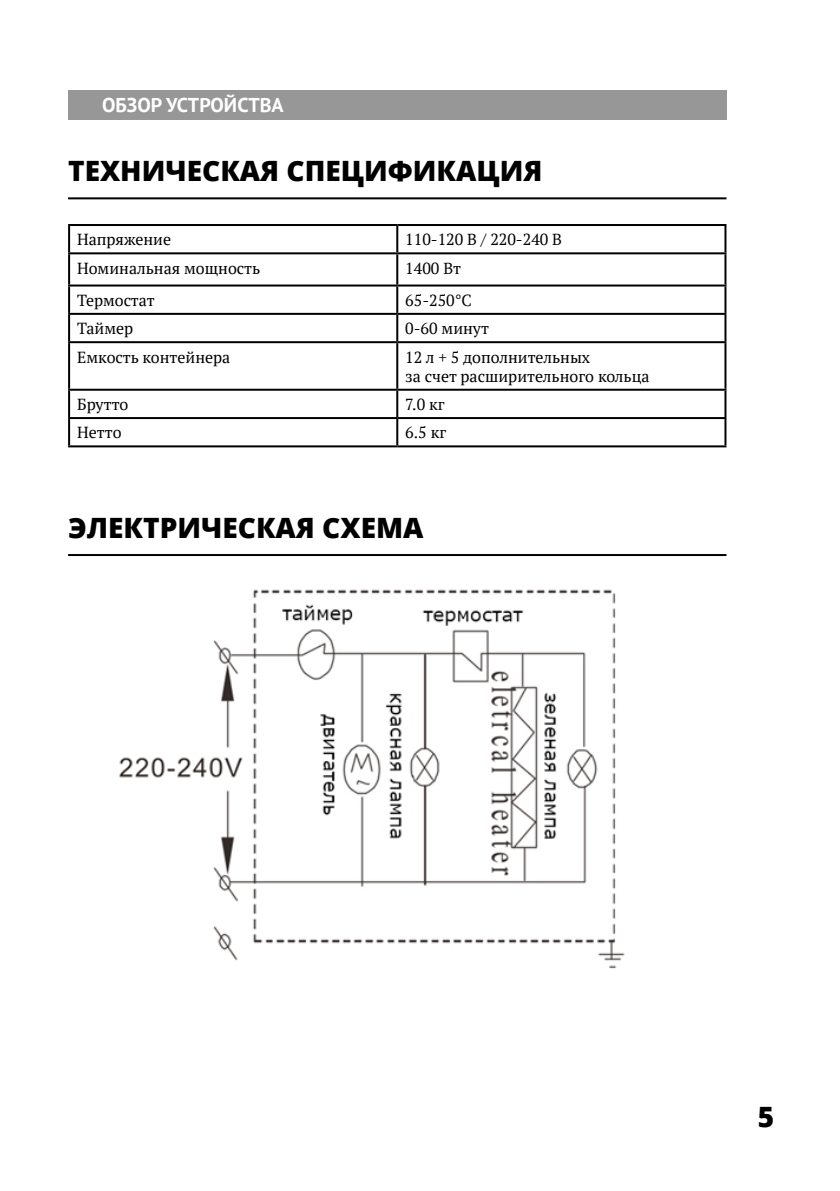
<style>
.page{position:relative;width:840px;height:1191px;background:#fff}
.page>*{position:absolute;margin:0;border:0;box-sizing:border-box;transform-origin:0 0}
.t1{font:800 28px "Open Sans";color:#000}
.t2{font:700 20px "PT Sans";color:#fff}
.t3{font:16px "PT Serif";color:#000}
</style>
<div class="page">
<div style="left:68px;top:91px;width:658px;height:29px;background:#979797"></div>
<hr style="left:68px;top:197px;width:658px;height:2px;background:#000">
<hr style="left:68px;top:224px;width:329px;height:2px;background:#000">
<hr style="left:68px;top:226px;width:2px;height:26px;background:#000">
<hr style="left:397px;top:224px;width:329px;height:2px;background:#000">
<hr style="left:396px;top:226px;width:2px;height:26px;background:#000">
<hr style="left:724px;top:226px;width:2px;height:26px;background:#000">
<hr style="left:68px;top:252px;width:329px;height:2px;background:#000">
<hr style="left:68px;top:254px;width:2px;height:30px;background:#000">
<hr style="left:397px;top:252px;width:329px;height:2px;background:#000">
<hr style="left:396px;top:254px;width:2px;height:30px;background:#000">
<hr style="left:724px;top:254px;width:2px;height:30px;background:#000">
<hr style="left:68px;top:284px;width:329px;height:2px;background:#000">
<hr style="left:68px;top:286px;width:2px;height:27px;background:#000">
<hr style="left:397px;top:284px;width:329px;height:2px;background:#000">
<hr style="left:396px;top:286px;width:2px;height:27px;background:#000">
<hr style="left:724px;top:286px;width:2px;height:27px;background:#000">
<hr style="left:68px;top:313px;width:329px;height:2px;background:#000">
<hr style="left:68px;top:315px;width:2px;height:26px;background:#000">
<hr style="left:397px;top:313px;width:329px;height:2px;background:#000">
<hr style="left:396px;top:315px;width:2px;height:26px;background:#000">
<hr style="left:724px;top:315px;width:2px;height:26px;background:#000">
<hr style="left:68px;top:341px;width:329px;height:2px;background:#000">
<hr style="left:68px;top:343px;width:2px;height:46px;background:#000">
<hr style="left:397px;top:341px;width:329px;height:2px;background:#000">
<hr style="left:396px;top:343px;width:2px;height:46px;background:#000">
<hr style="left:724px;top:343px;width:2px;height:46px;background:#000">
<hr style="left:68px;top:389px;width:329px;height:2px;background:#000">
<hr style="left:68px;top:391px;width:2px;height:26px;background:#000">
<hr style="left:397px;top:389px;width:329px;height:2px;background:#000">
<hr style="left:396px;top:391px;width:2px;height:26px;background:#000">
<hr style="left:724px;top:391px;width:2px;height:26px;background:#000">
<hr style="left:68px;top:417px;width:329px;height:2px;background:#000">
<hr style="left:68px;top:419px;width:2px;height:26px;background:#000">
<hr style="left:397px;top:417px;width:329px;height:2px;background:#000">
<hr style="left:396px;top:419px;width:2px;height:26px;background:#000">
<hr style="left:724px;top:419px;width:2px;height:26px;background:#000">
<hr style="left:68px;top:445px;width:329px;height:2px;background:#000">
<hr style="left:397px;top:445px;width:329px;height:2px;background:#000">
<img style="left:119px;top:589px;width:506px;height:380px">
<hr style="left:68px;top:554px;width:658px;height:2px;background:#000">
<p class="t2" style="left:102px;top:92px;width:183px">ОБЗОР УСТРОЙСТВА</p>
<p class="t1" style="left:68px;top:150px;width:475px">ТЕХНИЧЕСКАЯ СПЕЦИФИКАЦИЯ</p>
<p class="t3" style="left:77px;top:229px;width:95px">Напряжение</p>
<p class="t3" style="left:405px;top:229px;width:158px">110-120 В / 220-240 В</p>
<p class="t3" style="left:77px;top:258px;width:184px">Номинальная мощность</p>
<p class="t3" style="left:405px;top:258px;width:57px">1400 Вт</p>
<p class="t3" style="left:77px;top:290px;width:79px">Термостат</p>
<p class="t3" style="left:405px;top:290px;width:68px">65-250°С</p>
<p class="t3" style="left:77px;top:318px;width:58px">Таймер</p>
<p class="t3" style="left:405px;top:318px;width:85px">0-60 минут</p>
<p class="t3" style="left:77px;top:346px;width:155px">Емкость контейнера</p>
<p class="t3" style="left:405px;top:346px;width:186px">12 л + 5 дополнительных</p>
<p class="t3" style="left:405px;top:366px;width:246px">за счет расширительного кольца</p>
<p class="t3" style="left:77px;top:394px;width:53px">Брутто</p>
<p class="t3" style="left:405px;top:394px;width:41px">7.0 кг</p>
<p class="t3" style="left:77px;top:422px;width:46px">Нетто</p>
<p class="t3" style="left:405px;top:422px;width:42px">6.5 кг</p>
<p class="t1" style="left:68px;top:506px;width:357px">ЭЛЕКТРИЧЕСКАЯ СХЕМА</p>
<p class="t1" style="left:757px;top:1095px;width:18px">5</p>
</div>
